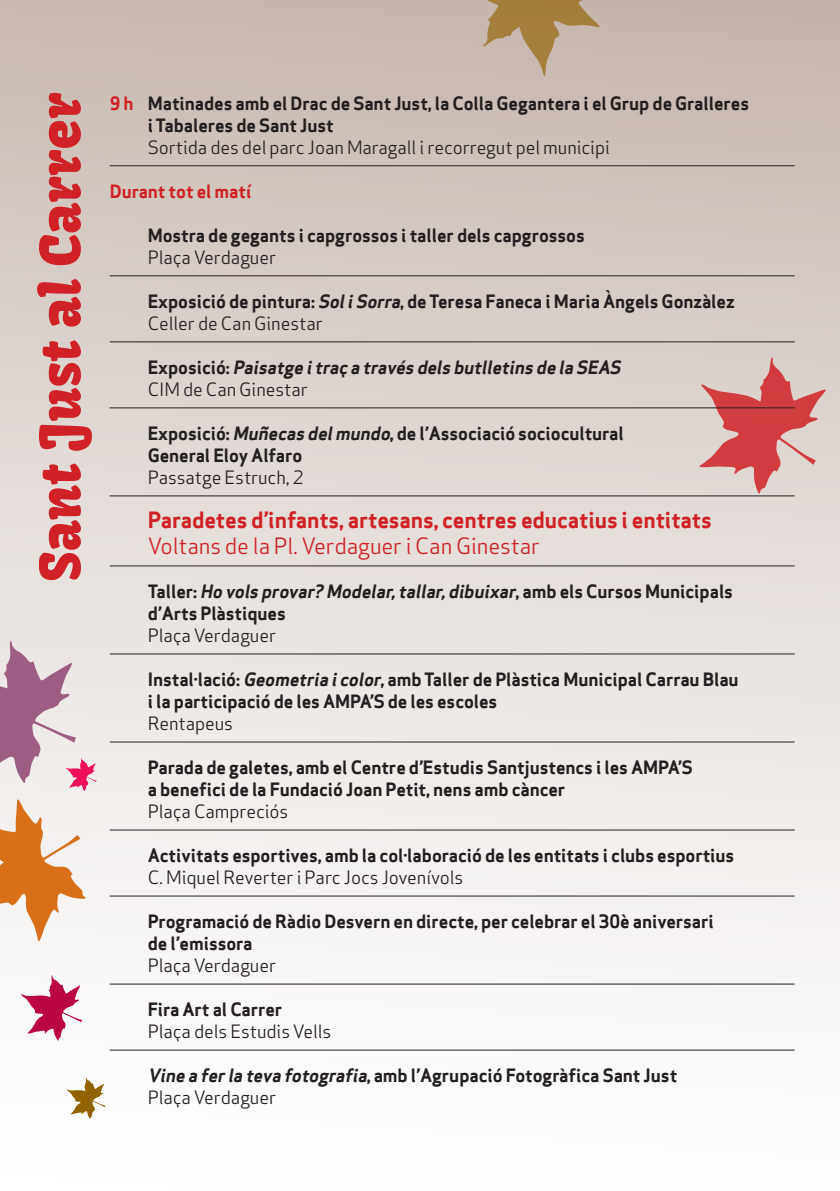
<style>
.page{position:relative;width:840px;height:1191px;background:#fff}
.page>*{position:absolute;margin:0;border:0;box-sizing:border-box;transform-origin:0 0}
.t1{font:700 22px "Apex Sans";letter-spacing:-.005em;color:#d02126}
.t2{font:22px "Apex Sans";letter-spacing:-.005em;color:#d02126}
.t3{font:700 18px/22px "Apex Sans";letter-spacing:-.005em;color:#231f20}
.t4{font:18px "Apex Sans";letter-spacing:-.005em;color:#231f20}
.t5{font:italic 700 18px/22px "Apex Sans";color:#231f20}
.t6{font:700 18px "Apex Sans";letter-spacing:-.005em;color:#d02126}
.s1{color:#d02126}
.s2{font-style:italic}
.s3{font-weight:400}
.s4{font-style:normal}
.s5{font-weight:400;font-style:normal}
</style>
<div class="page">
<div style="left:0;top:0;width:839px;height:1191px;background:linear-gradient(to bottom,#c8b9b1,#fff)"></div>
<svg style="left:0;top:799px;width:86px;height:143px"></svg>
<svg style="left:21px;top:974px;width:61px;height:67px"></svg>
<svg style="left:66px;top:1076px;width:39px;height:43px"></svg>
<svg style="left:471px;top:0;width:128px;height:77px;background:#b9a284"></svg>
<svg style="left:698px;top:355px;width:127px;height:139px;background:#d89a99"></svg>
<svg style="left:37px;top:93px;width:55px;height:487px;background:#d68e8d"></svg>
<svg style="left:0;top:638px;width:96px;height:153px;background:#d3b4c1"></svg>
<hr style="left:110px;top:165px;width:684px;height:1px;background:#231f20">
<hr style="left:110px;top:275px;width:684px;height:1px;background:#231f20">
<hr style="left:110px;top:341px;width:684px;height:1px;background:#231f20">
<hr style="left:110px;top:407px;width:684px;height:1px;background:#231f20">
<hr style="left:110px;top:495px;width:684px;height:1px;background:#231f20">
<hr style="left:110px;top:565px;width:684px;height:1px;background:#231f20">
<hr style="left:110px;top:653px;width:684px;height:1px;background:#231f20">
<hr style="left:110px;top:741px;width:684px;height:1px;background:#231f20">
<hr style="left:110px;top:829px;width:684px;height:1px;background:#231f20">
<hr style="left:110px;top:895px;width:684px;height:1px;background:#231f20">
<hr style="left:110px;top:983px;width:684px;height:1px;background:#231f20">
<hr style="left:110px;top:1049px;width:684px;height:1px;background:#231f20">
<p class="t3" style="left:148px;top:92px;width:602px;text-indent:-38px"><span class="s1">9 h</span> Matinades amb el Drac de Sant Just, la Colla Gegantera i el Grup de Gralleres i Tabaleres de Sant Just</p>
<p class="t4" style="left:148px;top:133px;width:463px">Sortida des del parc Joan Maragall i recorregut pel municipi</p>
<p class="t6" style="left:110px;top:180px;width:143px">Durant tot el matí</p>
<p class="t3" style="left:148px;top:224px;width:438px">Mostra de gegants i capgrossos i taller dels capgrossos</p>
<p class="t4" style="left:148px;top:243px;width:130px">Plaça Verdaguer</p>
<p class="t3" style="left:148px;top:290px;width:588px">Exposició de pintura: <span class="s2">SoliSorra</span>, de Teresa Faneca i Maria Àngels Gonzàlez<br><span class="s3">Celler de Can Ginestar</span></p>
<p class="t5" style="left:148px;top:356px;width:478px"><span class="s4">E x p o s i c i ó :</span> Paisatge itraç a través dels butlletins de la SEAS<br><span class="s5">CIM de Can Ginestar</span></p>
<p class="t3" style="left:148px;top:422px;width:477px">Exposició: <span class="s2">Muñecas delmundo</span>, de l’Associació sociocultural<br>General Eloy Alfaro</p>
<p class="t4" style="left:148px;top:463px;width:157px">Passatge Estruch, 2</p>
<p class="t1" style="left:148px;top:506px;width:565px">Paradetes d’infants, artesans, centres educatius i entitats</p>
<p class="t2" style="left:148px;top:528px;width:393px">Voltans de la Pl. Verdaguer i Can Ginestar</p>
<p class="t3" style="left:148px;top:580px;width:586px">Ta l l e r : <span class="s2">Ho vols provar? Modelar,tallar,dibuixar</span>, a m b e l s C u r s o s M u n i c i p a l s d’Arts Plàstiques</p>
<p class="t4" style="left:148px;top:621px;width:130px">Plaça Verdaguer</p>
<p class="t3" style="left:148px;top:668px;width:592px">Instal·lació: <span class="s2">Geometria icolor</span>, amb Taller de Plàstica Municipal Carrau Blau i la participació de les AMPA’S de les escoles</p>
<p class="t4" style="left:148px;top:709px;width:87px">Rentapeus</p>
<p class="t3" style="left:148px;top:756px;width:546px">Parada de galetes, amb el Centre d’Estudis Santjustencs i les AMPA’S a benefici de la Fundació Joan Petit, nens amb càncer</p>
<p class="t4" style="left:148px;top:797px;width:142px">Plaça Campreciós</p>
<p class="t3" style="left:148px;top:844px;width:588px">Activitats esportives, amb la col·laboració de les entitats i clubs esportius</p>
<p class="t4" style="left:148px;top:863px;width:317px">C. Miquel Reverter i Parc Jocs Jovenívols</p>
<p class="t3" style="left:148px;top:910px;width:567px">Programació de Ràdio Desvern en directe, per celebrar el 30è aniversari de l’emissora</p>
<p class="t4" style="left:148px;top:950px;width:130px">Plaça Verdaguer</p>
<p class="t3" style="left:148px;top:998px;width:136px">Fira Art al Carrer</p>
<p class="t4" style="left:148px;top:1016px;width:185px">Plaça dels Estudis Vells</p>
<p class="t3" style="left:148px;top:1064px;width:530px"><span class="s2">Vine a ferla teva fotografia</span>, amb l’Agrupació Fotogràfica Sant Just<br><span class="s3">Plaça Verdaguer</span></p>
</div>
